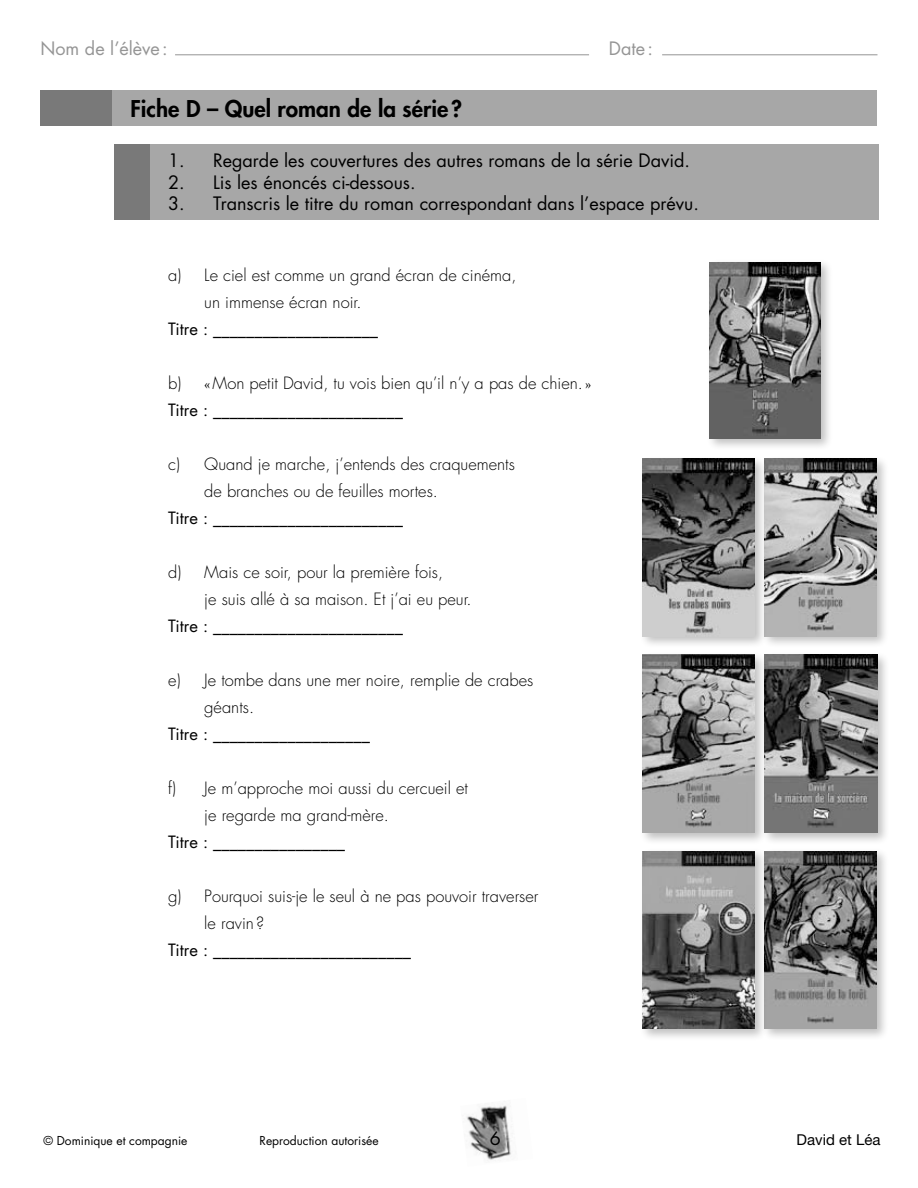
<style>
.page{position:relative;width:918px;height:1188px;background:#fff}
.page>*{position:absolute;margin:0;border:0;box-sizing:border-box;transform-origin:0 0}
.t1{font:800 22.5px "Futura";color:#000}
.t2{font:18px "Futura";color:#000}
.t3{font:18px "Futura";color:#959595}
.t4{font:300 16.5px/27px "Futura";color:#000}
.t5{font:15px "Helvetica Neue";color:#000}
.t6{font:12px "Futura";color:#000}
.s1{font-weight:400}
.s2{font-family:"Adobe Garamond";font-weight:400}
</style>
<div class="page">
<hr style="left:175px;top:54px;width:414px;height:1px;background:#959595">
<hr style="left:662px;top:54px;width:215px;height:1px;background:#959595">
<img style="left:466px;top:1105px;width:45px;height:55px">
<div style="left:40px;top:90px;width:72px;height:36px;background:#797979"></div>
<div style="left:112px;top:90px;width:766px;height:36px;background:#a7a7a7"></div>
<div style="left:114px;top:144px;width:36px;height:75px;background:#797979"></div>
<div style="left:150px;top:144px;width:729px;height:75px;background:#a7a7a7"></div>
<div style="left:639px;top:651px;width:128px;height:194px;background:#000;opacity:.25"></div>
<img style="left:643px;top:655px;width:111px;height:178px">
<div style="left:761px;top:651px;width:129px;height:194px;background:#000;opacity:.25"></div>
<img style="left:765px;top:655px;width:112px;height:178px">
<div style="left:761px;top:847px;width:128px;height:194px;background:#000;opacity:.25"></div>
<img style="left:767px;top:851px;width:109px;height:177px">
<div style="left:761px;top:455px;width:128px;height:194px;background:#000;opacity:.25"></div>
<img style="left:767px;top:459px;width:109px;height:177px">
<div style="left:639px;top:847px;width:128px;height:195px;background:#000;opacity:.25"></div>
<img style="left:643px;top:851px;width:111px;height:178px">
<div style="left:639px;top:455px;width:128px;height:194px;background:#000;opacity:.25"></div>
<img style="left:643px;top:459px;width:111px;height:177px">
<div style="left:706px;top:259px;width:128px;height:192px;background:#000;opacity:.25"></div>
<img style="left:710px;top:262px;width:111px;height:176px">
<p class="t3" style="left:40px;top:36px;width:129px">Nom de l’élève:</p>
<p class="t3" style="left:609px;top:36px;width:46px">Date:</p>
<h1 class="t1" style="left:130px;top:94px;width:333px">Fiche D – Quel roman de la série?</h1>
<p class="t2" style="left:168px;top:148px;width:524px">1. Regarde les couvertures des autres romans de la série David.</p>
<p class="t2" style="left:168px;top:170px;width:249px">2. Lis les énoncés ci-dessous.</p>
<p class="t2" style="left:168px;top:191px;width:532px">3. Transcris le titre du roman correspondant dans l’espace prévu.</p>
<p class="t4" style="left:168px;top:261px;width:350px">a) Le ciel est comme un grand écran de cinéma,</p>
<p class="t4" style="left:204px;top:288px;width:159px">un immense écran noir.</p>
<p class="t4" style="left:168px;top:315px;width:211px"><span class="s1">Titre :</span> ____________________</p>
<p class="t4" style="left:168px;top:369px;width:424px">b) <span class="s2">«</span>Mon petit David, tu vois bien qu’il n’y a pas de chien.<span class="s2">»<br></span><span class="s1">Titre :</span> _______________________</p>
<p class="t4" style="left:168px;top:450px;width:348px">c) Quand je marche, j’entends des craquements</p>
<p class="t4" style="left:204px;top:477px;width:235px">de branches ou de feuilles mortes.</p>
<p class="t4" style="left:168px;top:504px;width:236px"><span class="s1">Titre :</span> _______________________</p>
<p class="t4" style="left:168px;top:558px;width:276px">d) Mais ce soir, pour la première fois,</p>
<p class="t4" style="left:204px;top:585px;width:269px">je suis allé à sa maison. Et j’ai eu peur.</p>
<p class="t4" style="left:168px;top:612px;width:236px"><span class="s1">Titre :</span> _______________________</p>
<p class="t4" style="left:168px;top:666px;width:367px">e) Je tombe dans une mer noire, remplie de crabes</p>
<p class="t4" style="left:204px;top:693px;width:51px">géants.</p>
<p class="t4" style="left:168px;top:720px;width:203px"><span class="s1">Titre :</span> ___________________</p>
<p class="t4" style="left:168px;top:774px;width:301px">f) Je m’approche moi aussi du cercueil et</p>
<p class="t4" style="left:204px;top:801px;width:186px">je regarde ma grand-mère.</p>
<p class="t4" style="left:168px;top:828px;width:178px"><span class="s1">Titre :</span> ________________</p>
<p class="t4" style="left:168px;top:882px;width:372px">g) Pourquoi suis-je le seul à ne pas pouvoir traverser</p>
<p class="t4" style="left:204px;top:909px;width:61px">le ravin ?</p>
<p class="t4" style="left:168px;top:936px;width:244px"><span class="s1">Titre :</span> ________________________</p>
<p class="t6" style="left:44px;top:1132px;width:145px">© Dominique et compagnie</p>
<p class="t6" style="left:260px;top:1132px;width:121px">Reproduction autorisée</p>
<p class="t2" style="left:490px;top:1125px;width:13px">6</p>
<p class="t5" style="left:797px;top:1130px;width:85px">David et Léa</p>
</div>
